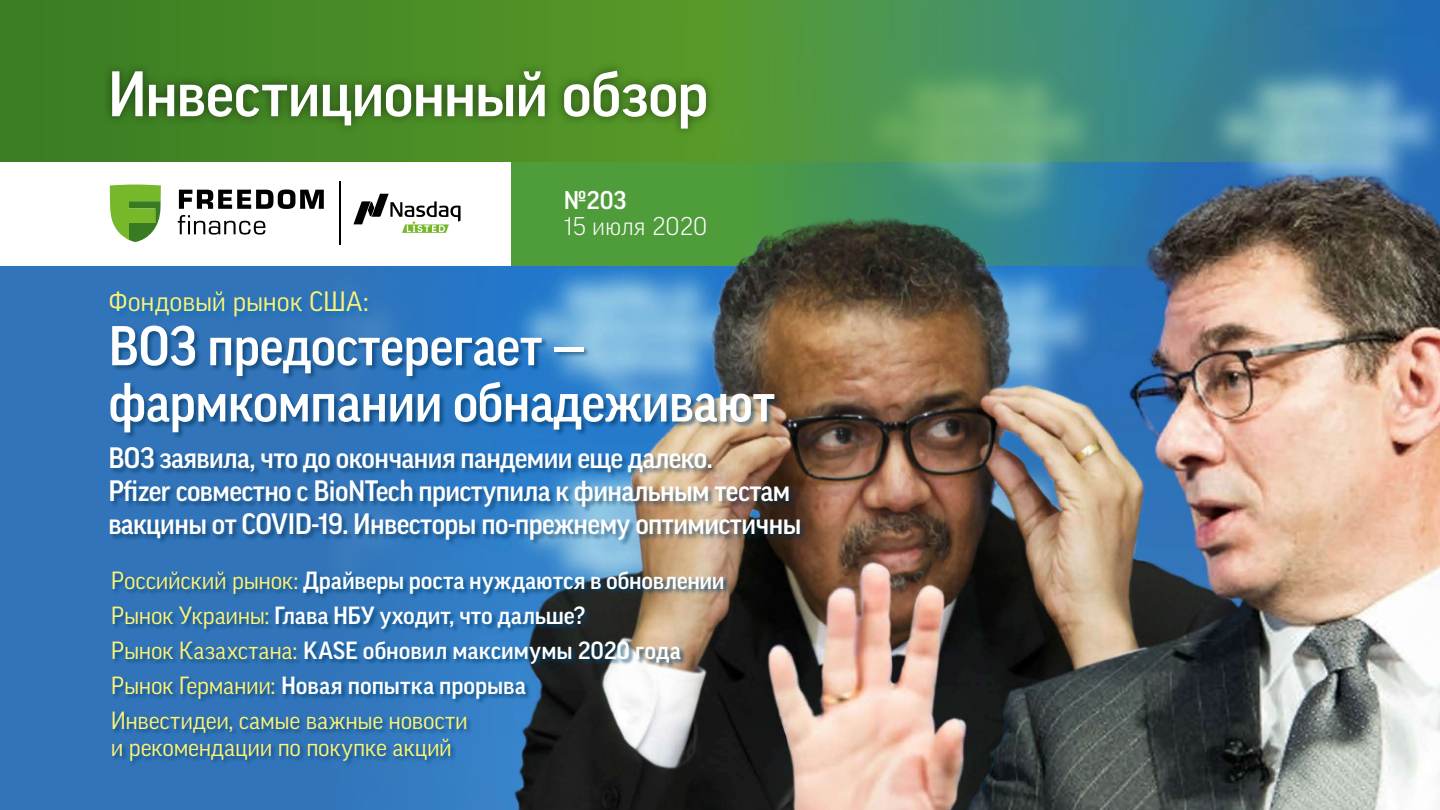
<style>
.page{position:relative;width:1440px;height:810px;background:#fff}
.page>*{position:absolute;margin:0;border:0;box-sizing:border-box;transform-origin:0 0}
.t1{font:500 61.88px "Good Pro";letter-spacing:-.015em;color:#fff}
.t2{font:500 54px/56.2px "Good Pro";letter-spacing:-.01em;color:#fff}
.t3{font:500 28.5px/33px "Good Pro";letter-spacing:-.02em;color:#fff}
.t4{font:27px "Good Pro";letter-spacing:-.005em;color:#fff374}
.t5{font:300 24.75px "Good Pro";color:#fff}
.t6{font:500 24.75px "Good Pro";color:#fff}
.t7{font:500 24px/34.9px "Good Pro";letter-spacing:-.005em;color:#fff}
.t8{font:24px "Good Pro";letter-spacing:-.01em;color:#fff374}
.s1{font-weight:400;color:#fff374}
</style>
<div class="page">
<img style="left:0;top:0;width:1440px;height:810px">
<h1 class="t1" style="left:108px;top:59px;width:602px">Инвестиционный обзор</h1>
<p class="t6" style="left:564px;top:186px;width:64px">№203</p>
<p class="t5" style="left:564px;top:212px;width:145px">15 июля 2020</p>
<p class="t4" style="left:109px;top:286px;width:261px">Фондовый рынок США:</p>
<h2 class="t2" style="left:108px;top:318px;width:668px">ВОЗ предостерегает — фармкомпании обнадеживают</h2>
<p class="t3" style="left:108px;top:441px;width:694px">ВОЗ заявила, что до окончания пандемии еще далеко.<br>Pfizer совместно c BioNTech приступила к финальным тестам вакцины от COVID-19. Инвесторы по-прежнему оптимистичны</p>
<p class="t7" style="left:111px;top:563px;width:615px"><span class="s1">Российский рынок:</span> Драйверы роста нуждаются в обновлении <span class="s1">Рынок Украины:</span> Глава НБУ уходит, что дальше?<br><span class="s1">Рынок Казахстана:</span> KASE обновил максимумы 2020 года <span class="s1">Рынок Германии:</span> Новая попытка прорыва<br><span class="s1">Инвестидеи, самые важные новости</span></p>
<p class="t8" style="left:111px;top:734px;width:342px">и рекомендации по покупке акций</p>
</div>
